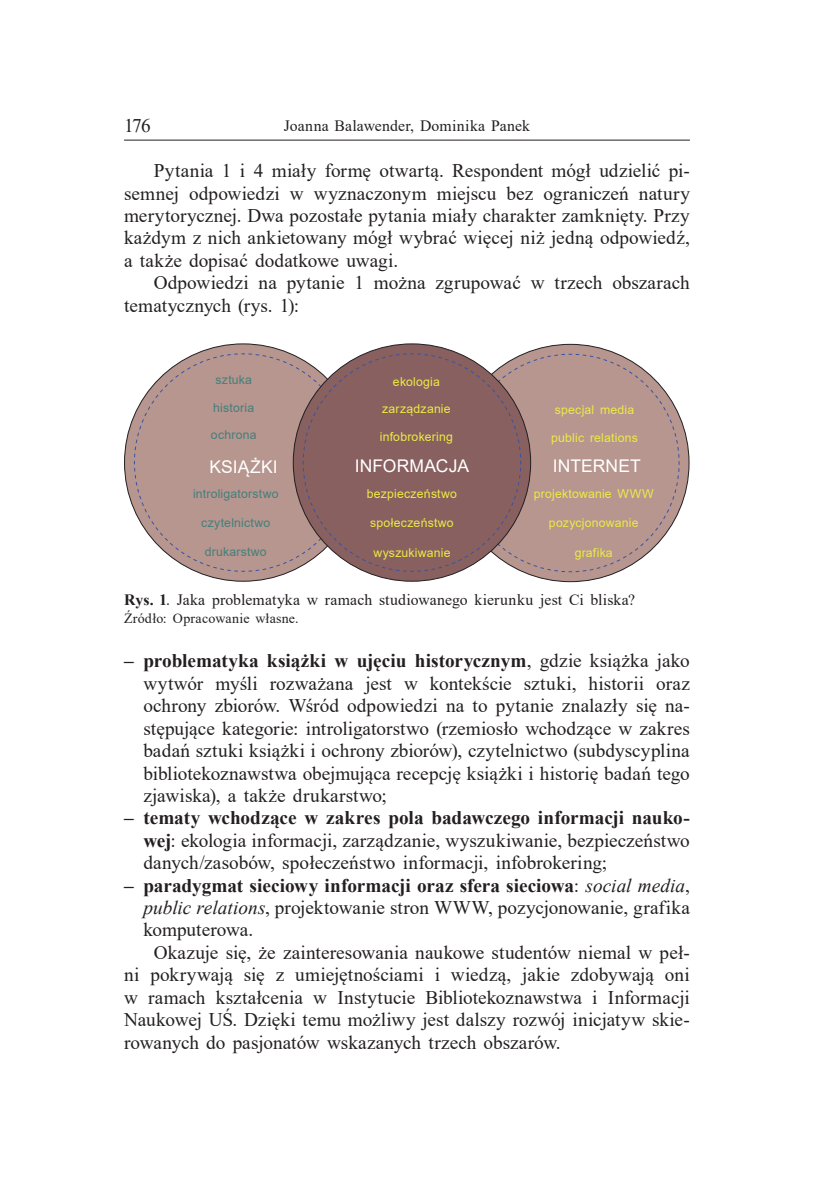
<style>
.page{position:relative;width:814px;height:1196px;background:#fff}
.page>*{position:absolute;margin:0;border:0;box-sizing:border-box;transform-origin:0 0}
.t1{font:19.25px/22.4px "Times New Roman";color:#231f20;text-align:justify}
.t2{font:700 19.25px "Times New Roman";color:#231f20}
.t3{font:17.5px "Arial";letter-spacing:.01em;color:#fff}
.t4{font:15.75px "Times New Roman";letter-spacing:.01em;color:#231f20}
.t5{font:14px "Times New Roman";letter-spacing:.015em;color:#231f20}
.t6{font:12.25px "Arial";letter-spacing:.015em;color:#edea46}
.t7{font:12.25px "Arial";letter-spacing:.015em;color:#447f7b}
.s1{font-weight:700}
.s2{font-weight:400}
.s3{font-weight:400;font-style:italic}
.s4{font-style:italic}
</style>
<div class="page">
<hr style="left:124px;top:140px;width:566px;height:1px;background:#231f20">
<div style="left:451px;top:344px;width:238px;height:237px;background:#b6968e;border-radius:50%"></div>
<svg style="left:568px;top:353px;width:112px;height:219px"></svg>
<div style="left:124px;top:344px;width:238px;height:237px;background:#b6968e;border-radius:50%"></div>
<svg style="left:133px;top:353px;width:112px;height:219px"></svg>
<svg style="left:248px;top:353px;width:317px;height:219px"></svg>
<svg style="left:302px;top:353px;width:219px;height:219px"></svg>
<p class="t1" style="left:124px;top:114px;width:28px">176</p>
<p class="t4" style="left:284px;top:115px;width:247px">Joanna Balawender, Dominika Panek</p>
<p class="t1" style="left:124px;top:159px;width:567px;text-indent:30px">Pytania 1 i 4 miały formę otwartą. Respondent mógł udzielić pi&shy;semnej odpowiedzi w wyznaczonym miejscu bez ograniczeń natury merytorycznej. Dwa pozostałe pytania miały charakter zamknięty. Przy każdym z nich ankietowany mógł wybrać więcej niż jedną odpowiedź, a także dopisać dodatkowe uwagi.</p>
<p class="t1" style="left:124px;top:271px;width:567px;text-indent:30px">Odpowiedzi na pytanie 1 można zgrupować w trzech obszarach tematycznych (rys. 1):</p>
<p class="t7" style="left:215px;top:372px;width:38px">sztuka</p>
<p class="t7" style="left:213px;top:399px;width:42px">historia</p>
<p class="t7" style="left:211px;top:426px;width:47px">ochrona</p>
<p class="t3" style="left:210px;top:455px;width:70px">KSIĄŻKI</p>
<p class="t6" style="left:393px;top:373px;width:48px">ekologia</p>
<p class="t6" style="left:382px;top:400px;width:70px">zarządzanie</p>
<p class="t6" style="left:380px;top:428px;width:74px">infobrokering</p>
<p class="t6" style="left:555px;top:401px;width:81px">specjal media</p>
<p class="t6" style="left:551px;top:429px;width:88px">public relations</p>
<p class="t3" style="left:354px;top:454px;width:116px">INFORMACJA</p>
<p class="t3" style="left:552px;top:454px;width:90px">INTERNET</p>
<p class="t7" style="left:193px;top:485px;width:87px">introligatorstwo</p>
<p class="t7" style="left:201px;top:514px;width:70px">czytelnictwo</p>
<p class="t7" style="left:205px;top:543px;width:63px">drukarstwo</p>
<p class="t6" style="left:367px;top:485px;width:92px">bezpieczeństwo</p>
<p class="t6" style="left:370px;top:515px;width:85px">społeczeństwo</p>
<p class="t6" style="left:373px;top:544px;width:79px">wyszukiwanie</p>
<p class="t6" style="left:534px;top:485px;width:121px">projektowanie WWW</p>
<p class="t6" style="left:549px;top:515px;width:91px">pozycjonowanie</p>
<p class="t6" style="left:574px;top:544px;width:40px">grafika</p>
<p class="t4" style="left:124px;top:588px;width:512px"><span class="s1">Rys. 1</span>. Jaka problematyka w ramach studiowanego kierunku jest Ci bliska?</p>
<p class="t5" style="left:124px;top:608px;width:176px">Źródło: Opracowanie własne.</p>
<p class="t1" style="left:143px;top:649px;width:548px;text-indent:-19px"><span class="s1">– problematyka książki w ujęciu historycznym</span>, gdzie książka jako wytwór myśli rozważana jest w kontekście sztuki, historii oraz ochrony zbiorów. Wśród odpowiedzi na to pytanie znalazły się na&shy;stępujące kategorie: introligatorstwo (rzemiosło wchodzące w zakres badań sztuki książki i ochrony zbiorów), czytelnictwo (subdyscyplina bibliotekoznawstwa obejmująca recepcję książki i historię badań tego zjawiska), a także drukarstwo;</p>
<p class="t1" style="left:143px;top:806px;width:548px;text-indent:-19px"><span class="s1">– tematy wchodzące w zakres pola badawczego informacji nauko&shy;wej</span>: ekologia informacji, zarządzanie, wyszukiwanie, bezpieczeństwo danych/zasobów, społeczeństwo informacji, infobrokering;</p>
<p class="t2" style="left:124px;top:871px;width:567px">– paradygmat sieciowy informacji oraz sfera sieciowa<span class="s2">:</span> <span class="s3">social media</span><span class="s2">,</span></p>
<p class="t1" style="left:143px;top:895px;width:548px"><span class="s4">public relations</span>, projektowanie stron WWW, pozycjonowanie, grafika</p>
<p class="t1" style="left:143px;top:918px;width:111px">komputerowa.</p>
<p class="t1" style="left:154px;top:940px;width:537px">Okazuje się, że zainteresowania naukowe studentów niemal w peł-</p>
<p class="t1" style="left:124px;top:963px;width:567px">ni pokrywają się z umiejętnościami i wiedzą, jakie zdobywają oni</p>
<p class="t1" style="left:124px;top:985px;width:567px">w ramach kształcenia w Instytucie Bibliotekoznawstwa i Informacji</p>
<p class="t1" style="left:124px;top:1007px;width:567px">Naukowej UŚ. Dzięki temu możliwy jest dalszy rozwój inicjatyw skie-</p>
<p class="t1" style="left:124px;top:1030px;width:438px">rowanych do pasjonatów wskazanych trzech obszarów.</p>
</div>
